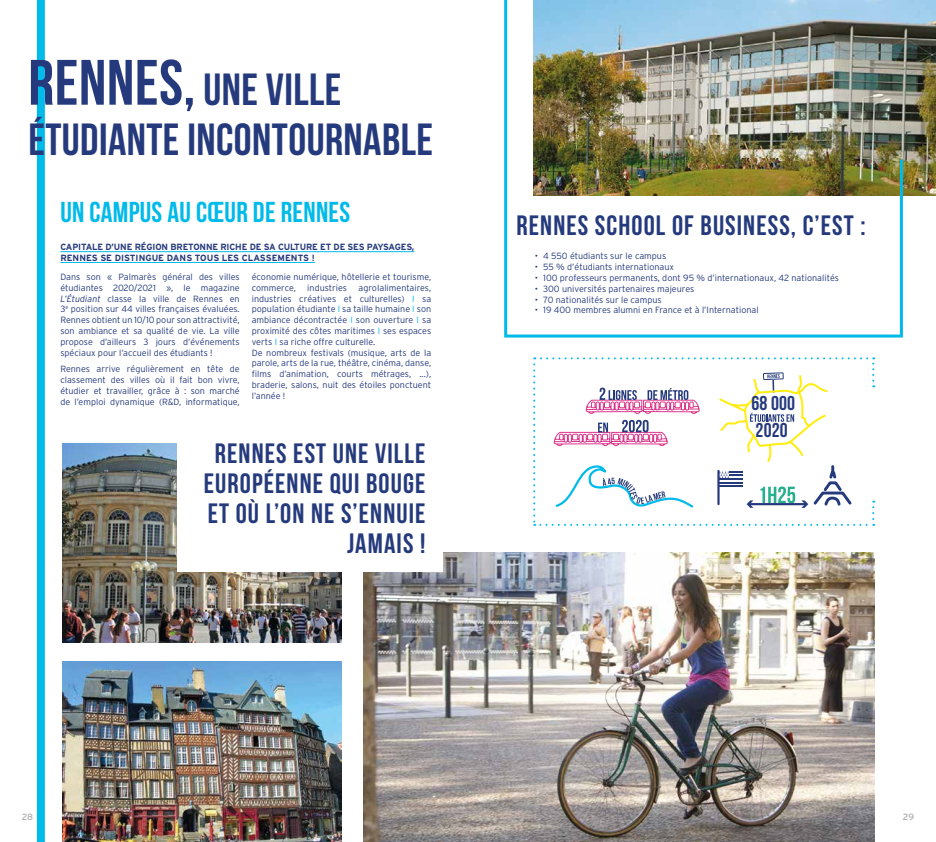
<style>
.page{position:relative;width:936px;height:842px;background:#fff}
.page>*{position:absolute;margin:0;border:0;box-sizing:border-box;transform-origin:0 0}
.t1{font:700 45px/50px "Bebas Neue";letter-spacing:.01em;color:#253a7c}
.t2{font:700 28.8px "Bebas Neue";letter-spacing:.01em;color:#00baea}
.t3{font:700 28px/30px "Bebas Neue";letter-spacing:.04em;color:#253a7c;text-align:right}
.t4{font:700 20px/27.5px "Bebas Neue";letter-spacing:.01em;color:#253a7c}
.t5{font:300 9px/10.8px "Interstate";color:#253a7c;text-align:justify}
.t6{font:700 9px/10.8px "Interstate";letter-spacing:-.015em;color:#253a7c}
.t7{font:9px "Interstate";color:#acacac}
.s1{font-size:64px}
.s2{font-style:italic}
.s3{color:#00baea}
</style>
<div class="page">
<img style="left:364px;top:553px;width:510px;height:289px">
<img style="left:62px;top:443px;width:279px;height:199px">
<img style="left:62px;top:661px;width:279px;height:181px">
<div style="left:37px;top:0;width:8px;height:842px;background:#00baea"></div>
<img style="left:904px;top:0;width:31px;height:196px">
<img style="left:504px;top:0;width:400px;height:338px">
<svg style="left:533px;top:357px;width:341px;height:169px"></svg>
<div style="left:177px;top:442px;width:265px;height:130px;background:#fff"></div>
<hr style="left:60px;top:251px;width:354px;height:1px;background:#00baea">
<hr style="left:60px;top:262px;width:255px;height:1px;background:#00baea">
<h1 class="t1" style="left:28px;top:64px;width:406px"><span class="s1">RENNES,</span> UNE VILLE<br>ÉTUDIANTE INCONTOURNABLE</h1>
<h2 class="t2" style="left:60px;top:196px;width:291px">UN CAMPUS AU CŒUR DE RENNES</h2>
<p class="t6" style="left:60px;top:242px;width:355px">CAPITALE D’UNE RÉGION BRETONNE RICHE DE SA CULTURE ET DE SES PAYSAGES,<br>RENNES SE DISTINGUE DANS TOUS LES CLASSEMENTS !</p>
<p class="t5" style="left:60px;top:271px;width:181px">Dans son « Palmarès général des villes étudiantes 2020/2021 », le magazine <span class="s2">L’Étudiant</span> classe la ville de Rennes en 3<sup>e</sup> position sur 44 villes françaises évaluées.<br>Rennes obtient un 10/10 pour son attractivité, son ambiance et sa qualité de vie. La ville propose d’ailleurs 3 jours d’événements spéciaux pour l’accueil des étudiants !</p>
<p class="t5" style="left:60px;top:363px;width:181px">Rennes arrive régulièrement en tête de classement des villes où il fait bon vivre, étudier et travailler, grâce à : son marché de l’emploi dynamique (R&amp;D, informatique,</p>
<p class="t5" style="left:252px;top:271px;width:181px">économie numérique, hôtellerie et tourisme, commerce,</p>
<p class="t5" style="left:252px;top:282px;width:181px;text-align:left;text-indent:107px">agroIalimentaires, industries créatives et culturelles) <span class="s3">I</span> sa population étudiante <span class="s3">I</span> sa taille humaine <span class="s3">I</span> son ambiance décontractée <span class="s3">I</span> son ouverture <span class="s3">I</span> sa proximité des côtes maritimes <span class="s3">I</span> ses espaces verts <span class="s3">I</span> sa riche offre culturelle.<br>De nombreux festivals (musique, arts de la parole, arts de la rue, théâtre, cinéma, danse, films d’animation, courts métrages, ...), braderie, salons, nuit des étoiles ponctuent l’année !</p>
<p class="t5" style="left:307px;top:282px;width:41px">industries</p>
<h3 class="t3" style="left:204px;top:438px;width:223px">RENNES EST UNE VILLE<br>EUROPÉENNE QUI BOUGE<br>ET OÙ L’ON NE S’ENNUIE<br>JAMAIS !</h3>
<h3 class="t3" style="left:516px;top:210px;width:350px">RENNES SCHOOL OF BUSINESS, C’EST :</h3>
<p class="t5" style="left:534px;top:251px;width:133px">• 4 550 étudiants sur le campus</p>
<p class="t5" style="left:534px;top:262px;width:141px">• 55 % d’étudiants internationaux</p>
<p class="t5" style="left:534px;top:272px;width:306px">• 100 professeurs permanents, dont 95 % d’internationaux, 42 nationalités</p>
<p class="t5" style="left:534px;top:283px;width:161px">• 300 universités partenaires majeures</p>
<p class="t5" style="left:534px;top:294px;width:128px">• 70 nationalités sur le campus</p>
<p class="t5" style="left:534px;top:305px;width:225px">• 19 400 membres alumni en France et à l’International</p>
<h3 class="t4" style="left:751px;top:389px;width:45px">68 000<br>2020</h3>
<p class="t7" style="left:22px;top:812px;width:13px">28</p>
<p class="t7" style="left:902px;top:812px;width:13px">29</p>
</div>
